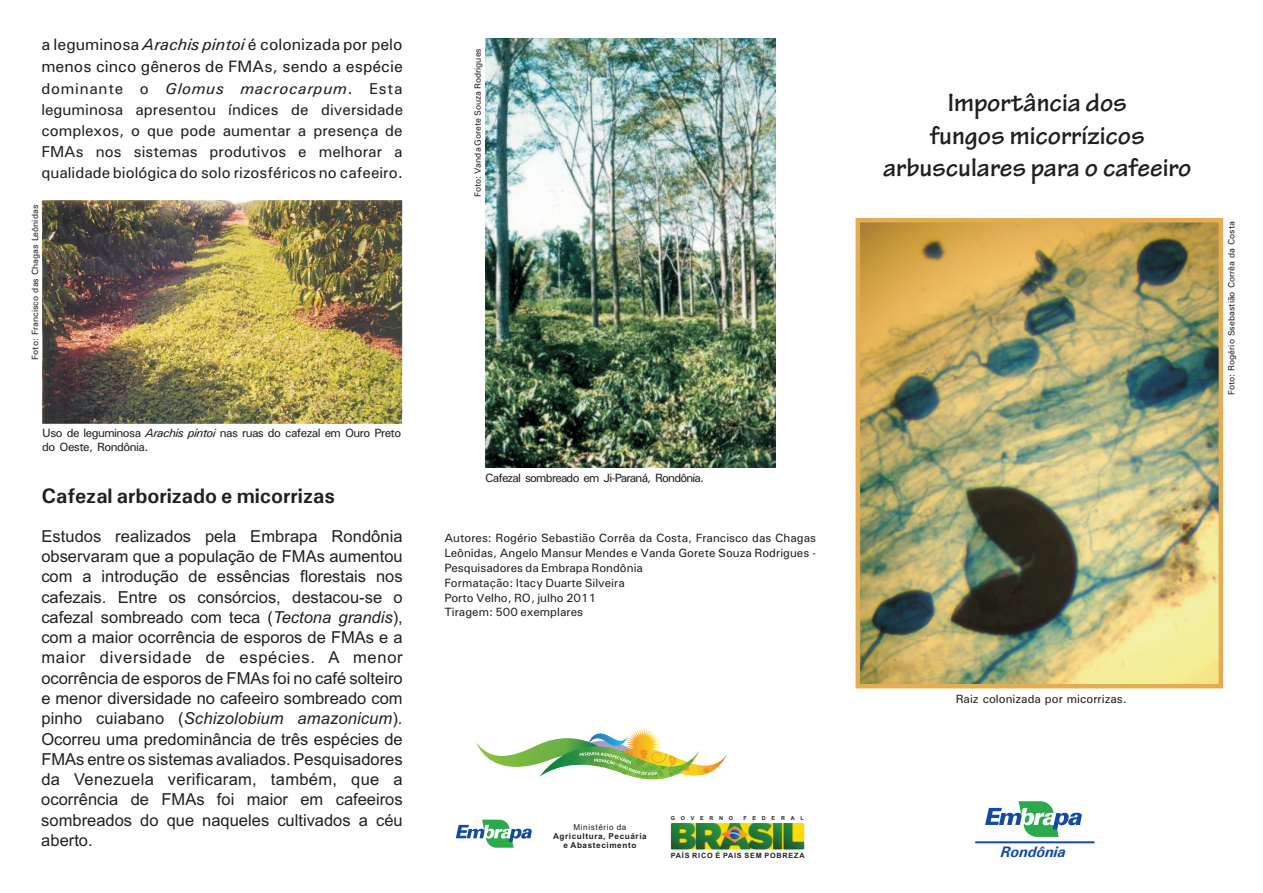
<style>
.page{position:relative;width:1263px;height:893px;background:#fff}
.page>*{position:absolute;margin:0;border:0;box-sizing:border-box;transform-origin:0 0}
.t1{font:700 27px/32.7px "Tekton Pro";color:#231f20;text-align:center}
.t2{font:500 21px "Univers";color:#231f20}
.t3{font:16.5px/20.2px "Arial";color:#231f20;text-align:justify}
.t4{font:500 16.5px/22px "Univers";color:#231f20}
.t5{font:500 15.75px/21px "Univers";color:#231f20;text-align:justify}
.t6{font:italic 500 15.3px "Univers";color:#144aa0}
.t7{font:500 12px/14.7px "Univers";color:#231f20}
.t8{font:500 12px/14.7px "Univers";letter-spacing:-.045em;color:#231f20}
.t9{font:500 12px "Univers";letter-spacing:-.065em;color:#231f20}
.t10{font:500 9px "Univers";color:#231f20}
.t11{font:700 8.1px/9.1px "Arial";letter-spacing:.075em;color:#231f20;text-align:center}
.t12{font:8.1px "Arial";letter-spacing:.075em;color:#231f20}
.t13{font:700 7.2px "Arial";letter-spacing:.105em;color:#231f20}
.t14{font:700 5.4px "Arial";letter-spacing:1.06em;color:#231f20}
.s1{font-style:italic}
</style>
<div class="page">
<img style="left:860px;top:223px;width:358px;height:460px">
<svg style="left:476px;top:729px;width:251px;height:50px"></svg>
<svg style="left:456px;top:820px;width:76px;height:28px"></svg>
<img style="left:671px;top:823px;width:133px;height:27px">
<svg style="left:975px;top:801px;width:119px;height:42px"></svg>
<div style="left:855px;top:218px;width:368px;height:470px;border:4px solid #e2ad54"></div>
<img style="left:42px;top:200px;width:360px;height:224px">
<img style="left:485px;top:38px;width:291px;height:429px">
<p class="t4" style="left:41px;top:35px;width:363px">a leguminosa <span class="s1">Arachis pintoi</span> é colonizada por pelo menos cinco gêneros de FMAs, sendo a espécie</p>
<p class="t5" style="left:41px;top:79px;width:363px">dominante o <span class="s1">Glomus macrocarpum</span>. Esta leguminosa apresentou índices de diversidade complexos, o que pode aumentar a presença de FMAs nos sistemas produtivos e melhorar a qualidade biológica do solo rizosféricos no cafeeiro.</p>
<p class="t10" style="left:32px;top:360px;width:156px;rotate:-90deg">Foto: Francisco das Chagas Leônidas</p>
<p class="t8" style="left:42px;top:426px;width:361px">Uso de leguminosa <span class="s1">Arachis pintoi</span> nas ruas do cafezal em Ouro Preto do Oeste, Rondônia.</p>
<p class="t10" style="left:475px;top:197px;width:151px;rotate:-90deg">Foto: Vanda Gorete Souza Rodrigues</p>
<p class="t9" style="left:485px;top:474px;width:221px">Cafezal sombreado em Ji-Paraná, Rondônia.</p>
<h1 class="t1" style="left:883px;top:90px;width:310px">Importância dos<br>fungos micorrízicos arbusculares para o cafeeiro</h1>
<p class="t2" style="left:41px;top:489px;width:295px">Cafezal arborizado e micorrizas</p>
<p class="t3" style="left:41px;top:527px;width:363px">Estudos realizados pela Embrapa Rondônia observaram que a população de FMAs aumentou com a introdução de essências florestais nos cafezais. Entre os consórcios, destacou-se o cafezal sombreado com teca (<span class="s1">Tectona grandis</span>), com a maior ocorrência de esporos de FMAs e a maior diversidade de espécies. A menor ocorrência de esporos de FMAs foi no café solteiro e menor diversidade no cafeeiro sombreado com pinho cuiabano (<span class="s1">Schizolobium amazonicum</span>)<span class="s1">.<br></span>Ocorreu uma predominância de três espécies de FMAs entre os sistemas avaliados. Pesquisadores da Venezuela verificaram, também, que a ocorrência de FMAs foi maior em cafeeiros sombreados do que naqueles cultivados a céu aberto.</p>
<p class="t7" style="left:444px;top:532px;width:373px">Autores: Rogério Sebastião Corrêa da Costa, Francisco das Chagas Leônidas, Angelo Mansur Mendes e Vanda Gorete Souza Rodrigues - Pesquisadores da Embrapa Rondônia<br>Formatação: Itacy Duarte Silveira<br>Porto Velho, RO, julho 2011<br>Tiragem: 500 exemplares</p>
<p class="t7" style="left:956px;top:692px;width:172px">Raiz colonizada por micorrizas.</p>
<p class="t14" style="left:671px;top:816px;width:64px">GOVERNO</p>
<p class="t14" style="left:743px;top:816px;width:62px">FEDERAL</p>
<p class="t13" style="left:671px;top:852px;width:135px">PAÍS RICO É PAIS SEM POBREZA</p>
<p class="t6" style="left:1000px;top:847px;width:67px">Rondônia</p>
<p class="t12" style="left:573px;top:824px;width:55px">Ministério da</p>
<p class="t11" style="left:553px;top:832px;width:95px">Agricultura, Pecuária e Abastecimento</p>
<p class="t10" style="left:1228px;top:395px;width:176px;rotate:-90deg">Foto: Rogério Ssebastião Corrêa da Costa</p>
</div>
